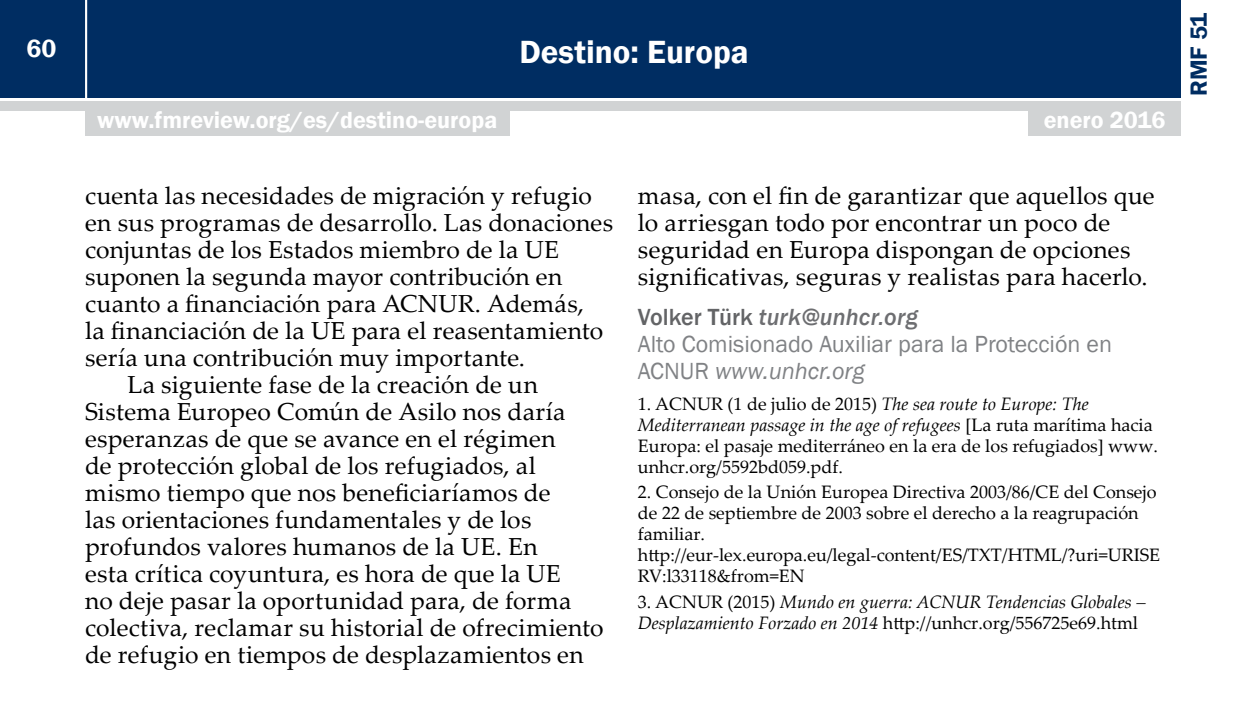
<style>
.page{position:relative;width:1255px;height:707px;background:#fff}
.page>*{position:absolute;margin:0;border:0;box-sizing:border-box;transform-origin:0 0}
.t1{font:600 33px "Franklin Gothic";color:#fff}
.t2{font:600 25.5px "Franklin Gothic";color:#fff}
.t3{font:24.6px/27px "Palatino Linotype";letter-spacing:.01em;color:#000}
.t4{font:24px/27px "Franklin Gothic";color:#808285}
.t5{font:600 24px "Franklin Gothic";color:#fff}
.t6{font:600 24px "Franklin Gothic";color:#002d62}
.t7{font:18px/21px "Palatino Linotype";color:#000}
.t8{font:italic 18px/21px "Palatino Linotype";color:#000}
.s1{font-weight:500;color:#636466}
.s2{font-weight:500;font-style:italic;color:#6d6e71}
.s3{font-style:italic}
.s4{font-style:normal}
</style>
<div class="page">
<div style="left:0;top:0;width:1181px;height:97px;background:#002d62"></div>
<div style="left:0;top:102px;width:1181px;height:9px;background:#d1d3d4"></div>
<hr style="left:85px;top:0;width:2px;height:99px;background:#fff">
<div style="left:1028px;top:109px;width:153px;height:26px;background:#d1d3d4"></div>
<div style="left:85px;top:109px;width:424px;height:26px;background:#d1d3d4"></div>
<p class="t2" style="left:27px;top:33px;width:31px">60</p>
<h1 class="t1" style="left:519px;top:31px;width:231px">Destino: Europa</h1>
<p class="t5" style="left:97px;top:105px;width:402px">www.fmreview.org/es/destino-europa</p>
<p class="t5" style="left:1044px;top:105px;width:123px">enero 2016</p>
<p class="t3" style="left:85px;top:181px;width:508px">cuenta las necesidades de migración y refugio</p>
<p class="t3" style="left:85px;top:208px;width:529px">en sus programas de desarrollo. Las donaciones</p>
<p class="t3" style="left:85px;top:235px;width:476px">conjuntas de los Estados miembro de la UE</p>
<p class="t3" style="left:85px;top:262px;width:479px">suponen la segunda mayor contribución en</p>
<p class="t3" style="left:85px;top:289px;width:500px">cuanto a financiación para ACNUR. Además,</p>
<p class="t3" style="left:85px;top:316px;width:520px">la financiación de la UE para el reasentamiento</p>
<p class="t3" style="left:85px;top:343px;width:441px">sería una contribución muy importante.</p>
<p class="t3" style="left:128px;top:370px;width:412px">La siguiente fase de la creación de un</p>
<p class="t3" style="left:85px;top:397px;width:482px">Sistema Europeo Común de Asilo nos daría</p>
<p class="t3" style="left:85px;top:424px;width:472px">esperanzas de que se avance en el régimen</p>
<p class="t3" style="left:85px;top:451px;width:452px">de protección global de los refugiados, al</p>
<p class="t3" style="left:85px;top:478px;width:467px">mismo tiempo que nos beneficiaríamos de</p>
<p class="t3" style="left:85px;top:505px;width:448px">las orientaciones fundamentales y de los</p>
<p class="t3" style="left:85px;top:532px;width:454px">profundos valores humanos de la UE. En</p>
<p class="t3" style="left:85px;top:559px;width:477px">esta crítica coyuntura, es hora de que la UE</p>
<p class="t3" style="left:85px;top:586px;width:488px">no deje pasar la oportunidad para, de forma</p>
<p class="t3" style="left:85px;top:613px;width:520px">colectiva, reclamar su historial de ofrecimiento</p>
<p class="t3" style="left:85px;top:640px;width:500px">de refugio en tiempos de desplazamientos en</p>
<p class="t3" style="left:638px;top:181px;width:518px">masa, con el fin de garantizar que aquellos que lo arriesgan todo por encontrar un poco de seguridad en Europa dispongan de opciones significativas, seguras y realistas para hacerlo.</p>
<p class="t4" style="left:638px;top:304px;width:476px"><span class="s1">Volker Türk</span> <span class="s2">turk@unhcr.org<br></span>Alto Comisionado Auxiliar para la Protección en<br>ACNUR <span class="s3">www.unhcr.org</span></p>
<p class="t7" style="left:638px;top:393px;width:521px">1. ACNUR (1 de julio de 2015) <span class="s3">The sea route to Europe: The Mediterranean passage in the age of refugees</span> [La ruta marítima hacia Europa: el pasaje mediterráneo en la era de los refugiados] www. unhcr.org/5592bd059.pdf.</p>
<p class="t7" style="left:638px;top:481px;width:524px">2. Consejo de la Unión Europea Directiva 2003/86/CE del Consejo de 22 de septiembre de 2003 sobre el derecho a la reagrupación familiar. http://eur-lex.europa.eu/legal-content/ES/TXT/HTML/?uri=URISE RV:l33118&amp;from=EN</p>
<p class="t8" style="left:638px;top:590px;width:509px"><span class="s4">3. ACNUR (2015)</span> Mundo en guerra: ACNUR Tendencias Globales –<br>Desplazamiento Forzado en 2014 <span class="s4">http://unhcr.org/556725e69.html</span></p>
<p class="t6" style="left:1184px;top:96px;width:85px;rotate:-90deg">RMF 51</p>
</div>
